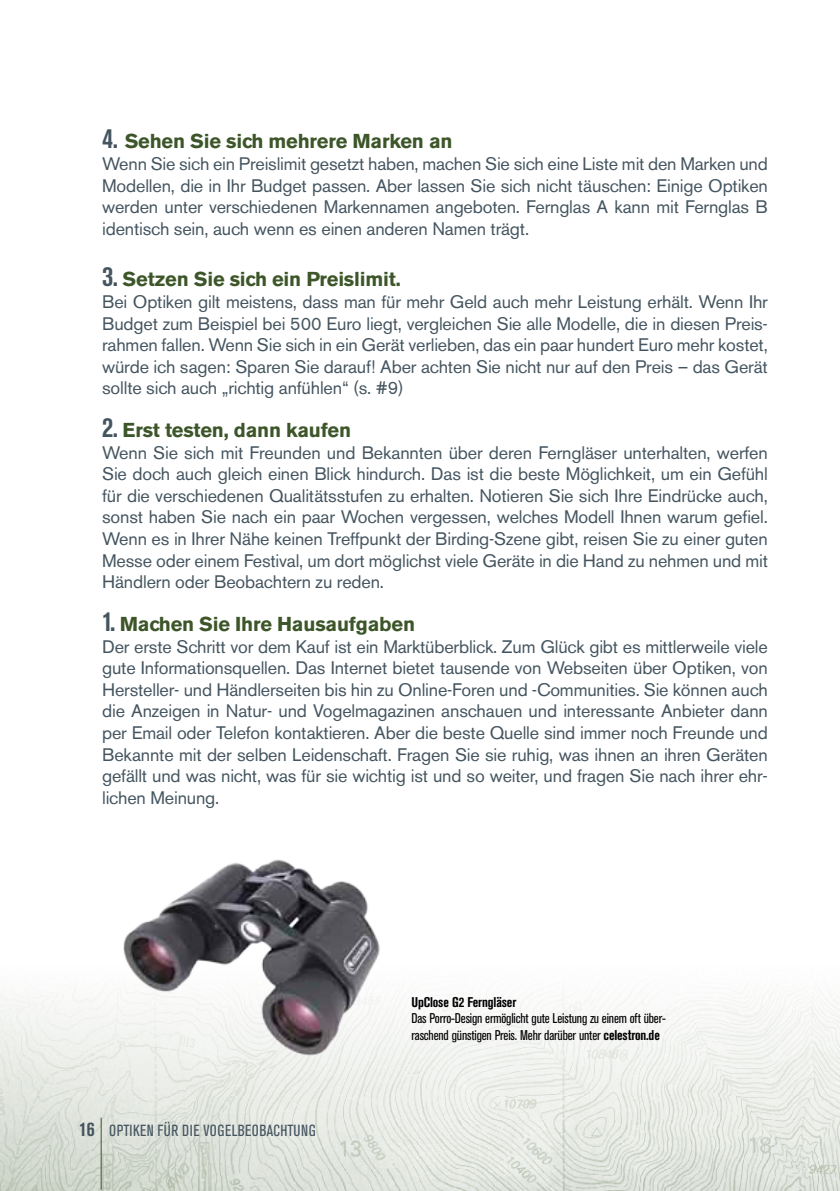
<style>
.page{position:relative;width:840px;height:1191px;background:#fff}
.page>*{position:absolute;margin:0;border:0;box-sizing:border-box;transform-origin:0 0}
.t1{font:700 20px "Akzidenz Grotesk BE";letter-spacing:-.01em;color:#3d5629}
.t2{font:18px/21.6px "Akzidenz Grotesk BE";letter-spacing:-.01em;color:#455560;text-align:justify}
.t3{font:condensed 16px "Akzidenz Grotesk BE";letter-spacing:.02em;color:#455560}
.t4{font:condensed 14px/16.8px "Akzidenz Grotesk BE";letter-spacing:-.01em;color:#000}
.t5{font:700 condensed 14px "Akzidenz Grotesk BE";letter-spacing:-.01em;color:#000}
.s1{font-stretch:condensed;font-size:28px;color:#455560}
.s2{font-weight:700;font-size:20px}
.s3{font-weight:700}
</style>
<div class="page">
<img style="left:0;top:991px;width:839px;height:200px">
<hr style="left:101px;top:1117px;width:1px;height:72px;background:#3d5629">
<img style="left:111px;top:860px;width:278px;height:196px">
<p class="t1" style="left:102px;top:130px;width:352px"><span class="s1">4.</span> Sehen Sie sich mehrere Marken an</p>
<p class="t2" style="left:102px;top:153px;width:667px">Wenn Sie sich ein Preislimit gesetzt haben, machen Sie sich eine Liste mit den Marken und Modellen, die in Ihr Budget passen. Aber lassen Sie sich nicht täuschen: Einige Optiken werden unter verschiedenen Markennamen angeboten. Fernglas A kann mit Fernglas B identisch sein, auch wenn es einen anderen Namen trägt.</p>
<p class="t1" style="left:102px;top:268px;width:300px"><span class="s1">3.</span> Setzen Sie sich ein Preislimit.</p>
<p class="t2" style="left:102px;top:291px;width:667px">Bei Optiken gilt meistens, dass man für mehr Geld auch mehr Leistung erhält. Wenn Ihr Budget zum Beispiel bei 500 Euro liegt, vergleichen Sie alle Modelle, die in diesen Preis&shy;rahmen fallen. Wenn Sie sich in ein Gerät verlieben, das ein paar hundert Euro mehr kostet, würde ich sagen: Sparen Sie darauf! Aber achten Sie nicht nur auf den Preis – das Gerät sollte sich auch „richtig anfühlen“ (s. #9)</p>
<p class="t1" style="left:102px;top:418px;width:250px"><span class="s1">2.</span> Erst testen, dann kaufen</p>
<p class="t2" style="left:102px;top:441px;width:667px;text-align:left">Wenn Sie sich mit Freunden und Bekannten über deren Ferngläser unterhalten, werfen Sie doch auch gleich einen Blick hindurch. Das ist die beste Möglichkeit, um ein Gefühl für die verschiedenen Qualitätsstufen zu erhalten. Notieren Sie sich Ihre Eindrücke auch, sonst haben Sie nach ein paar Wochen vergessen, welches Modell Ihnen warum gefiel.<br>Wenn es in Ihrer Nähe keinen Treffpunkt der Birding-Szene gibt, reisen Sie zu einer guten Messe oder einem Festival, um dort möglichst viele Geräte in die Hand zu nehmen und mit Händlern oder Beobachtern zu reden.</p>
<p class="t1" style="left:102px;top:612px;width:314px"><span class="s1">1.</span> Machen Sie Ihre Hausaufgaben</p>
<p class="t2" style="left:102px;top:635px;width:667px">Der erste Schritt vor dem Kauf ist ein Marktüberblick. Zum Glück gibt es mittlerweile viele gute Informationsquellen. Das Internet bietet tausende von Webseiten über Optiken, von Hersteller- und Händlerseiten bis hin zu Online-Foren und -Communities. Sie können auch die Anzeigen in Natur- und Vogelmagazinen anschauen und interessante Anbieter dann per Email oder Telefon kontaktieren. Aber die beste Quelle sind immer noch Freunde und Bekannte mit der selben Leidenschaft. Fragen Sie sie ruhig, was ihnen an ihren Geräten gefällt und was nicht, was für sie wichtig ist und so weiter, und fragen Sie nach ihrer ehr&shy;lichen Meinung.</p>
<p class="t3" style="left:79px;top:1121px;width:237px"><span class="s2">16</span> Optiken für die Vog elbeobachtung</p>
<p class="t5" style="left:411px;top:993px;width:106px">UpClose G2 Ferngläser</p>
<p class="t4" style="left:411px;top:1010px;width:256px">Das Porro-Design ermöglicht gute Leistung zu einem oft über&shy;raschend günstigen Preis. Mehr darüber unter <span class="s3">celestron.de</span></p>
</div>
